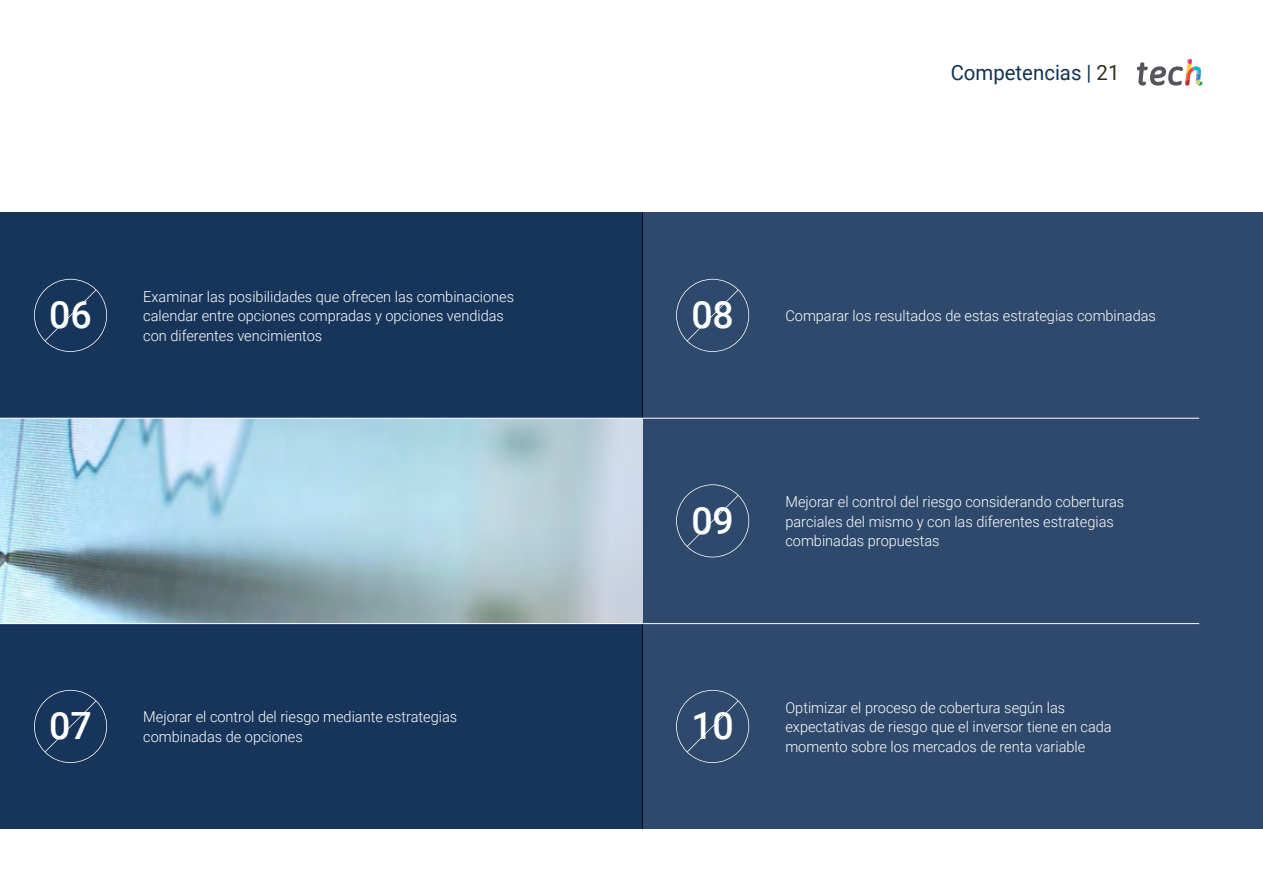
<style>
.page{position:relative;width:1263px;height:893px;background:#fff}
.page>*{position:absolute;margin:0;border:0;box-sizing:border-box;transform-origin:0 0}
.t1{font:500 37.5px "Roboto";color:#fff}
.t2{font:21px "Roboto";color:#123352}
.t3{font:300 15px/19.5px "Roboto";color:#fff}
.s1{color:#312e20}
</style>
<div class="page">
<div style="left:0;top:213px;width:642px;height:616px;background:#17355b"></div>
<div style="left:642px;top:213px;width:621px;height:616px;background:#2e496b"></div>
<svg style="left:676px;top:279px;width:73px;height:73px"></svg>
<svg style="left:676px;top:484px;width:73px;height:73px"></svg>
<svg style="left:34px;top:279px;width:73px;height:73px"></svg>
<svg style="left:676px;top:690px;width:73px;height:73px"></svg>
<svg style="left:34px;top:690px;width:73px;height:73px"></svg>
<img style="left:0;top:419px;width:642px;height:204px">
<hr style="left:0;top:418px;width:1199px;height:1px;background:#fff">
<hr style="left:0;top:623px;width:1199px;height:1px;background:#fff">
<svg style="left:1137px;top:59px;width:65px;height:27px"></svg>
<h2 class="t2" style="left:951px;top:57px;width:170px">Competencias | <span class="s1">21</span></h2>
<h1 class="t1" style="left:49px;top:288px;width:44px">06</h1>
<p class="t3" style="left:143px;top:286px;width:372px">Examinar las posibilidades que ofrecen las combinaciones calendar entre opciones compradas y opciones vendidas con diferentes vencimientos</p>
<h1 class="t1" style="left:691px;top:288px;width:44px">08</h1>
<p class="t3" style="left:785px;top:305px;width:372px">Comparar los resultados de estas estrategias combinadas</p>
<h1 class="t1" style="left:691px;top:494px;width:44px">09</h1>
<p class="t3" style="left:785px;top:491px;width:340px">Mejorar el control del riesgo considerando coberturas parciales del mismo y con las diferentes estrategias combinadas propuestas</p>
<p class="t3" style="left:143px;top:707px;width:315px">Mejorar el control del riesgo mediante estrategias combinadas de opciones</p>
<h1 class="t1" style="left:49px;top:699px;width:44px">07</h1>
<h1 class="t1" style="left:691px;top:699px;width:44px">10</h1>
<p class="t3" style="left:785px;top:697px;width:328px">Optimizar el proceso de cobertura según las expectativas de riesgo que el inversor tiene en cada momento sobre los mercados de renta variable</p>
</div>
